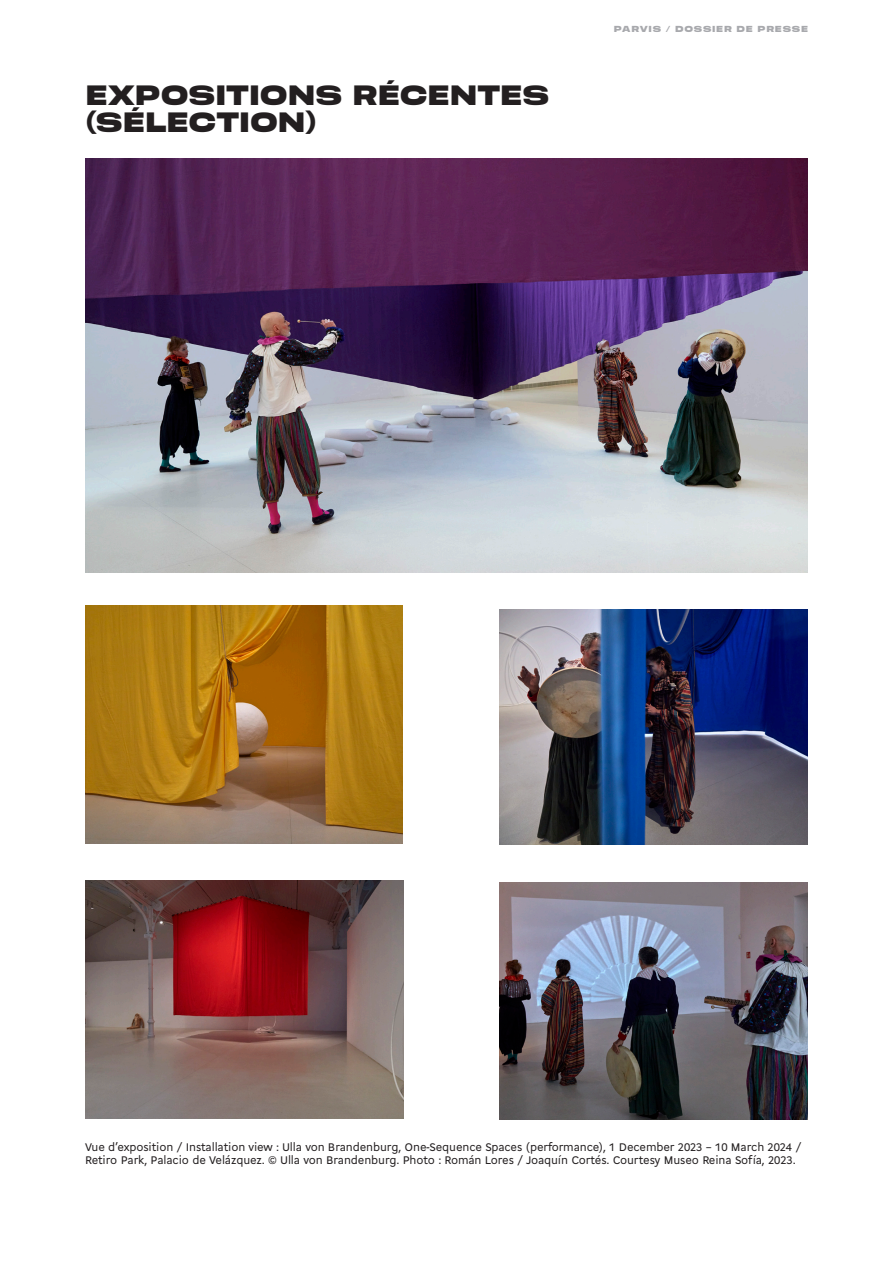
<style>
.page{position:relative;width:893px;height:1263px;background:#fff}
.page>*{position:absolute;margin:0;border:0;box-sizing:border-box;transform-origin:0 0}
.TITRE{font:900 24px "Media Sans Text Extended";color:#231f20}
.TEXTE{font:12px/13.5px "Cogito";letter-spacing:-.01em;color:#231f20}
.t1{font:900 7.5px "Media Sans Text Extended";letter-spacing:.1em;color:#a8a9ad}
</style>
<div class="page">
<img style="left:85px;top:158px;width:723px;height:414px">
<img style="left:85px;top:606px;width:318px;height:237px">
<img style="left:499px;top:610px;width:309px;height:234px">
<img style="left:499px;top:882px;width:309px;height:238px">
<img style="left:85px;top:881px;width:319px;height:237px">
<p class="TITRE" style="left:85px;top:75px;width:465px">EXPOSITIONS RÉCENTES</p>
<p class="TITRE" style="left:85px;top:102px;width:233px">(SÉLECTION)</p>
<p class="t1" style="left:614px;top:22px;width:195px">PARVIS / DOSSIER DE PRESSE</p>
<p class="TEXTE" style="left:85px;top:1139px;width:718px">Vue d’exposition / Installation view : Ulla von Brandenburg, One-Sequence Spaces (performance), 1 December 2023 – 10 March 2024 /<br>Retiro Park, Palacio de Velázquez. © Ulla von Brandenburg. Photo : Román Lores / Joaquín Cortés. Courtesy Museo Reina Sofía, 2023.</p>
</div>
